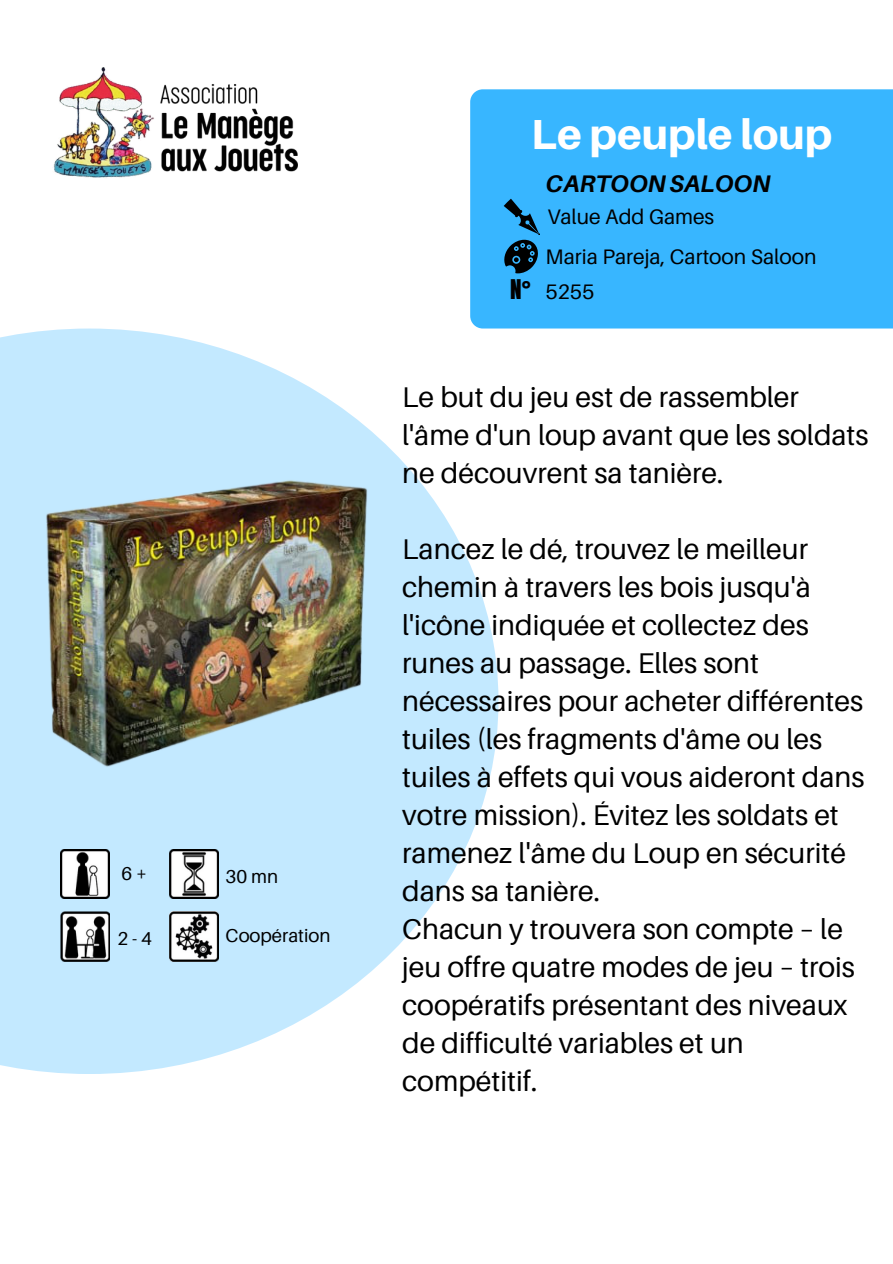
<style>
.page{position:relative;width:893px;height:1264px;background:#fff}
.page>*{position:absolute;margin:0;border:0;box-sizing:border-box;transform-origin:0 0}
.t1{font:800 42px "Aileron";color:#fff}
.t2{font:28.5px/38px "Aileron";color:#000}
.t3{font:italic 700 24px "Aileron";color:#000}
.t4{font:23.1px "Anton";color:#000}
.t5{font:21px "Aileron";color:#000}
.t6{font:18.6px "Aileron";color:#000}
</style>
<div class="page">
<svg style="left:0;top:328px;width:498px;height:745px;fill:#c3e9ff"></svg>
<div style="left:470px;top:89px;width:422px;height:239px;background:#38b6ff"></div>
<svg style="left:502px;top:199px;width:37px;height:74px;background:#226f9c"></svg>
<img style="left:169px;top:849px;width:50px;height:49px">
<img style="left:60px;top:911px;width:50px;height:50px">
<img style="left:169px;top:911px;width:50px;height:50px">
<img style="left:60px;top:849px;width:50px;height:49px">
<img style="left:53px;top:67px;width:244px;height:111px">
<img style="left:32px;top:445px;width:357px;height:357px">
<p class="t6" style="left:121px;top:862px;width:27px">6+</p>
<p class="t6" style="left:117px;top:927px;width:36px">2-4</p>
<p class="t6" style="left:226px;top:864px;width:54px">30 mn</p>
<p class="t6" style="left:226px;top:924px;width:106px">Coopération</p>
<p class="t1" style="left:531px;top:108px;width:302px">Le peuple loup</p>
<p class="t3" style="left:545px;top:169px;width:226px">CARTOON SALOON</p>
<p class="t5" style="left:547px;top:204px;width:168px">Value Add Games</p>
<p class="t5" style="left:545px;top:244px;width:272px">Maria Pareja, Cartoon Saloon</p>
<p class="t4" style="left:510px;top:272px;width:22px">N°</p>
<p class="t5" style="left:545px;top:278px;width:50px">5255</p>
<p class="t2" style="left:402px;top:378px;width:468px">Le but du jeu est de rassembler l'âme d'un loup avant que les soldats ne découvrent sa tanière.</p>
<p class="t2" style="left:402px;top:529px;width:464px">Lancez le dé, trouvez le meilleur chemin à travers les bois jusqu'à l'icône indiquée et collectez des runes au passage. Elles sont nécessaires pour acheter différentes tuiles (les fragments d'âme ou les tuiles à effets qui vous aideront dans votre mission). Évitez les soldats et ramenez l'âme du Loup en sécurité dans sa tanière.</p>
<p class="t2" style="left:402px;top:909px;width:454px">Chacun y trouvera son compte – le jeu offre quatre modes de jeu – trois coopératifs présentant des niveaux de difficulté variables et un compétitif.</p>
</div>
